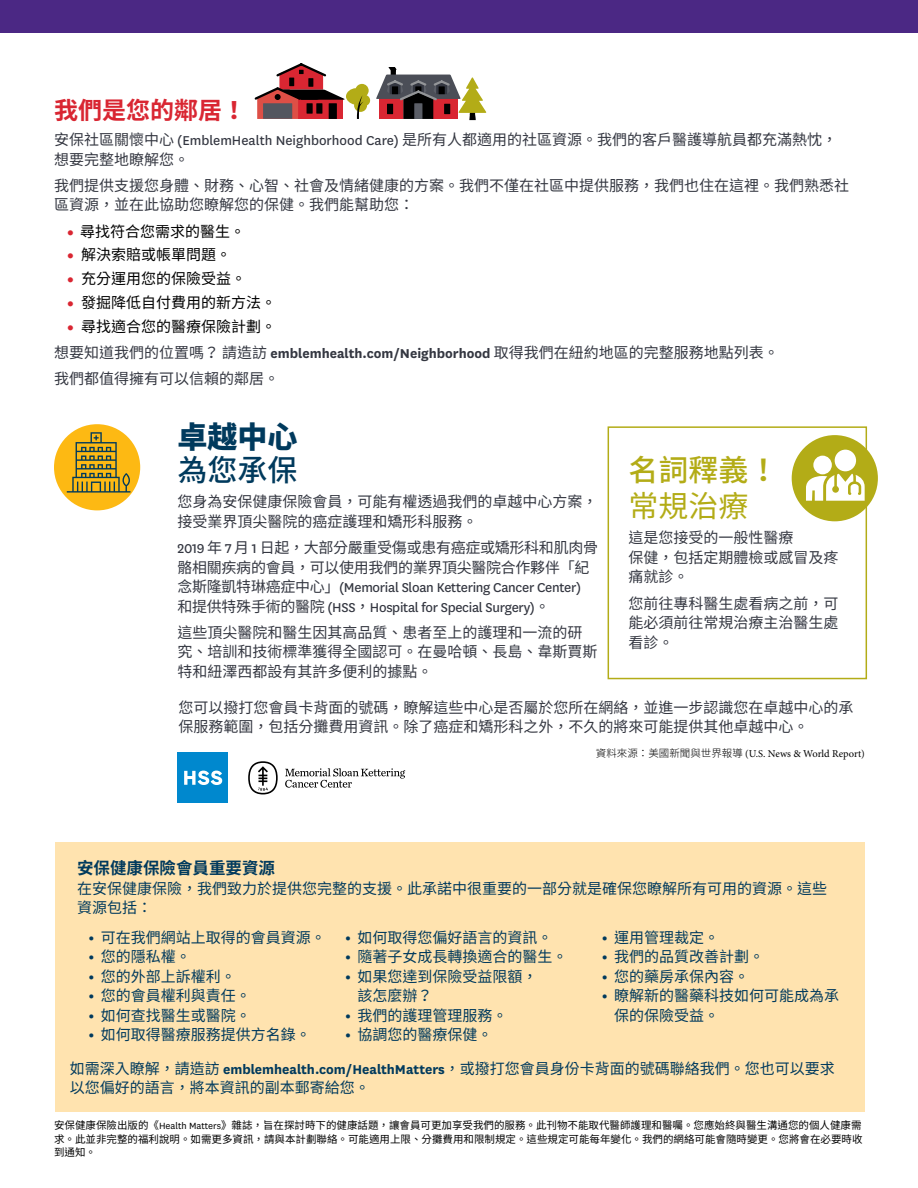
<style>
.page{position:relative;width:918px;height:1188px;background:#fff}
.page>*{position:absolute;margin:0;border:0;box-sizing:border-box;transform-origin:0 0}
.t1{font:500 30px "Noto Sans CJ Ktc";color:#b3ac17}
.t2{font:900 30px "Noto Sans CJ Ktc";color:#003a5d}
.t3{font:500 30px "Noto Sans CJ Ktc";color:#003a5d}
.t4{font:30px "Noto Sans CJ Ktc";color:#b3ac17}
.t5{font:700 24px "Noto Sans CJ Ktc";color:#d92632}
.t6{font:700 16.5px "Noto Sans CJ Ktc";color:#003a5d}
.t7{font:15px/19.5px "Noto Sans CJ Ktc";color:#343741}
.t8{font:15px/19.5px "Noto Sans CJ Ktc";color:#003a5d}
.t9{font:15px/19.5px "National";letter-spacing:-.02em;color:#343741}
.t10{font:15px/19.5px "Noto Sans CJ Ktc";letter-spacing:-.02em;color:#343741}
.t11{font:15px "Noto Sans CJ Ktc";color:#000}
.t12{font:15px "Minion Pro";color:#003a5d}
.t13{font:10.5px/13.5px "Noto Sans CJ Ktc";color:#000;text-align:justify}
.t14{font:10.5px "Minion Pro";color:#000}
.s1{font-family:"National"}
.s2{font-family:"National";font-weight:900;color:#d92632}
.s3{color:#000}
.s4{font-family:"National";font-weight:700}
.s5{font-family:"Noto Sans CJ Ktc"}
.s6{font-family:"Noto Sans CJ Ktc";font-weight:300}
.s7{font-family:"National";font-weight:900;font-size:18px}
</style>
<div class="page">
<div style="left:0;top:0;width:918px;height:33px;background:#4b2884"></div>
<svg style="left:254px;top:63px;width:116px;height:56px"></svg>
<svg style="left:376px;top:67px;width:110px;height:53px"></svg>
<div style="left:55px;top:842px;width:810px;height:270px;background:#ffe3af"></div>
<div style="left:178px;top:753px;width:50px;height:50px;background:#0088ce"></div>
<svg style="left:184px;top:771px;width:38px;height:14px"></svg>
<svg style="left:248px;top:761px;width:157px;height:33px"></svg>
<div style="left:54px;top:424px;width:86px;height:86px;background:#fdb913;border-radius:50%"></div>
<svg style="left:67px;top:432px;width:63px;height:61px"></svg>
<div style="left:608px;top:426px;width:259px;height:253px;border:2px solid #b3ac17"></div>
<div style="left:792px;top:435px;width:86px;height:86px;background:#b3ac17;border-radius:50%"></div>
<div style="left:813px;top:456px;width:19px;height:18px;background:#fff;border-radius:50%"></div>
<svg style="left:806px;top:474px;width:59px;height:27px"></svg>
<div style="left:835px;top:450px;width:21px;height:21px;background:#fff;border-radius:50%"></div>
<h2 class="t5" style="left:54px;top:97px;width:193px">我們是您的鄰居！</h2>
<p class="t7" style="left:54px;top:130px;width:785px">安保社區關懷中心 <span class="s1">(EmblemHealth Neighborhood Care)</span> 是所有人都適用的社區資源。我們的客戶醫護導航員都充滿熱忱，想要完整地瞭解您。</p>
<p class="t7" style="left:54px;top:176px;width:796px">我們提供支援您身體、財務、心智、社會及情緒健康的方案。我們不僅在社區中提供服務，我們也住在這裡。我們熟悉社區資源，並在此協助您瞭解您的保健。我們能幫助您：</p>
<p class="t11" style="left:68px;top:223px;width:179px"><span class="s2">•</span> 尋找符合您需求的醫生。</p>
<p class="t11" style="left:68px;top:246px;width:165px"><span class="s2">•</span> 解決索賠或帳單問題。</p>
<p class="t11" style="left:68px;top:270px;width:180px"><span class="s2">•</span> 充分運用您的保險受益。</p>
<p class="t11" style="left:68px;top:294px;width:210px"><span class="s2">•</span> 發掘降低自付費用的新方法。</p>
<p class="t7" style="left:54px;top:314px;width:726px;line-height:26.2px;text-indent:14px"><span class="s2">•</span> <span class="s3">尋找適合您的醫療保險計劃。<br></span>想要知道我們的位置嗎？請造訪 <span class="s4">emblemhealth.com/Neighborhood</span> 取得我們在紐約地區的完整服務地點列表。我們都值得擁有可以信賴的鄰居。</p>
<h1 class="t2" style="left:178px;top:420px;width:122px">卓越中心</h1>
<h1 class="t3" style="left:178px;top:453px;width:122px">為您承保</h1>
<p class="t7" style="left:178px;top:492px;width:422px">您身為安保健康保險會員，可能有權透過我們的卓越中心方案，接受業界頂尖醫院的癌症護理和矯形科服務。</p>
<p class="t10" style="left:178px;top:538px;width:422px"><span class="s1">2019</span> 年 <span class="s1">7</span> 月 <span class="s1">1</span> 日起，大部分嚴重受傷或患有癌症或矯形科和肌肉骨骼相關疾病的會員，可以使用我們的業界頂尖醫院合作夥伴「紀</p>
<p class="t9" style="left:178px;top:577px;width:405px"><span class="s5">念斯隆凱特琳癌症中心」</span>(Memorial Sloan Kettering Cancer Center)<span class="s5">和提供特殊手術的醫院</span> (HSS<span class="s5">，</span>Hospital for Special Surgery)<span class="s5">。</span></p>
<p class="t7" style="left:178px;top:623px;width:422px">這些頂尖醫院和醫生因其高品質、患者至上的護理和一流的研究、培訓和技術標準獲得全國認可。在曼哈頓、長島、韋斯賈斯特和紐澤西都設有其許多便利的據點。</p>
<h1 class="t1" style="left:629px;top:453px;width:151px">名詞釋義！</h1>
<h1 class="t4" style="left:629px;top:489px;width:121px">常規治療</h1>
<p class="t7" style="left:629px;top:529px;width:211px">這是您接受的一般性醫療<br>保健，包括定期體檢或感冒及疼痛就診。</p>
<p class="t7" style="left:629px;top:594px;width:211px;text-align:justify">您前往專科醫生處看病之前，可能必須前往常規治療主治醫生處看診。</p>
<p class="t7" style="left:178px;top:698px;width:677px">您可以撥打您會員卡背面的號碼，瞭解這些中心是否屬於您所在網絡，並進一步認識您在卓越中心的承保服務範圍，包括分攤費用資訊。除了癌症和矯形科之外，不久的將來可能提供其他卓越中心。</p>
<p class="t14" style="left:596px;top:746px;width:270px"><span class="s6">資料來源：美國新聞與世界報導</span> (U.S. News &amp; World Report)</p>
<p class="t6" style="left:77px;top:859px;width:199px">安保健康保險會員重要資源</p>
<p class="t8" style="left:77px;top:879px;width:752px">在安保健康保險，我們致力於提供您完整的支援。此承諾中很重要的一部分就是確保您瞭解所有可用的資源。這些資源包括：</p>
<p class="t12" style="left:85px;top:886px;width:8px">保健康保險會員重要資源</p>
<p class="t8" style="left:602px;top:928px;width:118px"><span class="s7">·</span> 運用管理裁定。</p>
<p class="t8" style="left:602px;top:947px;width:163px"><span class="s7">·</span> 我們的品質改善計劃。</p>
<p class="t8" style="left:602px;top:967px;width:148px"><span class="s7">·</span> 您的藥房承保內容。</p>
<p class="t8" style="left:602px;top:986px;width:238px"><span class="s7">·</span> 瞭解新的醫藥科技如何可能成為承</p>
<p class="t8" style="left:614px;top:1006px;width:106px">保的保險受益。</p>
<p class="t8" style="left:70px;top:1059px;width:767px">如需深入瞭解，請造訪 <span class="s4">emblemhealth.com/HealthMatters</span>，或撥打您會員身份卡背面的號碼聯絡我們。您也可以要求以您偏好的語言，將本資訊的副本郵寄給您。</p>
<p class="t13" style="left:54px;top:1119px;width:810px">安保健康保險出版的《<span class="s1">Health Matters</span>》雜誌，旨在探討時下的健康話題，讓會員可更加享受我們的服務。此刊物不能取代醫師護理和醫囑。您應始終與醫生溝通您的個人健康需求。此並非完整的福利說明。如需更多資訊，請與本計劃聯絡。可能適用上限、分攤費用和限制規定。這些規定可能每年變化。我們的網絡可能會隨時變更。您將會在必要時收到通知。</p>
<p class="t8" style="left:89px;top:928px;width:238px"><span class="s7">·</span> 可在我們網站上取得的會員資源。<span class="s7">·</span> 您的隱私權。<br><span class="s7">·</span> 您的外部上訴權利。<br><span class="s7">·</span> 您的會員權利與責任。<br><span class="s7">·</span> 如何查找醫生或醫院。<br><span class="s7">·</span> 如何取得醫療服務提供方名錄。</p>
<p class="t8" style="left:346px;top:928px;width:208px"><span class="s7">·</span> 如何取得您偏好語言的資訊。</p>
<p class="t8" style="left:346px;top:947px;width:223px"><span class="s7">·</span> 隨著子女成長轉換適合的醫生。</p>
<p class="t8" style="left:346px;top:967px;width:193px"><span class="s7">·</span> 如果您達到保險受益限額，</p>
<p class="t8" style="left:357px;top:986px;width:76px">該怎麼辦？</p>
<p class="t8" style="left:346px;top:1006px;width:163px"><span class="s7">·</span> 我們的護理管理服務。</p>
<p class="t8" style="left:346px;top:1025px;width:148px"><span class="s7">·</span> 協調您的醫療保健。</p>
</div>
